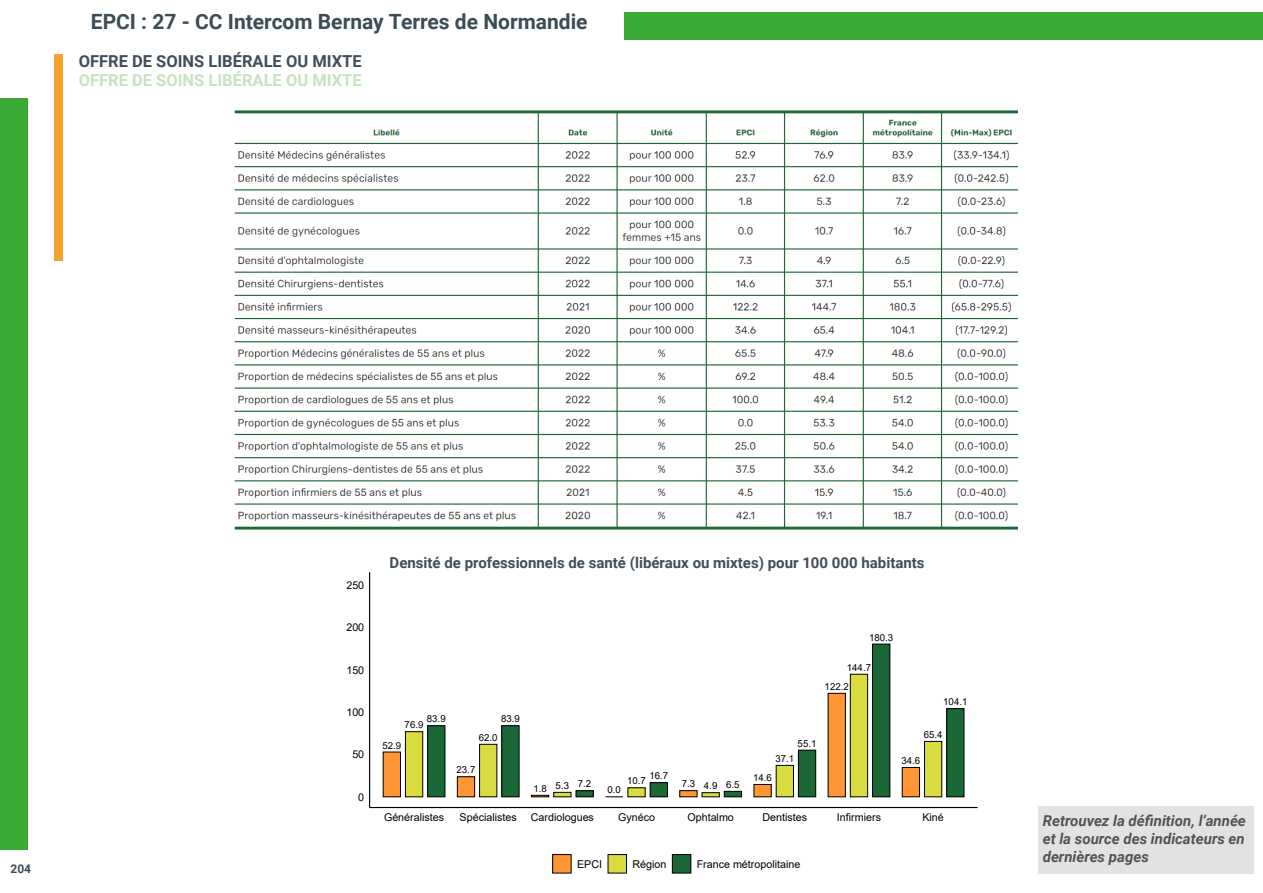
<style>
.page{position:relative;width:1263px;height:893px;background:#fff}
.page>*{position:absolute;margin:0;border:0;box-sizing:border-box;transform-origin:0 0}
.t1{font:700 21px "Roboto";color:#3c4c56}
.t2{font:700 16.5px "Roboto";color:#414e59}
.t3{font:700 16.5px "Roboto";color:#c7e3c1}
.t4{font:italic 700 15px/18px "Roboto";color:#515250;text-align:justify}
.t5{font:700 15px "Roboto";color:#414e59}
.t6{font:700 12px "Roboto";color:#3c4c56}
.t7{font:10.8px "Arial";color:#000}
.t8{font:9.6px "Arial";color:#000}
</style>
<div class="page">
<div style="left:624px;top:13px;width:639px;height:27px;background:#3aaa35"></div>
<div style="left:1px;top:99px;width:27px;height:751px;background:#3aaa35"></div>
<div style="left:54px;top:54px;width:9px;height:206px;background:#f7a22c"></div>
<img style="left:234px;top:110px;width:784px;height:420px">
<div style="left:383px;top:752px;width:17px;height:45px;background:#ff9635"></div>
<div style="left:457px;top:777px;width:18px;height:20px;background:#ff9635"></div>
<div style="left:457px;top:777px;width:18px;height:20px;border:1px solid #000"></div>
<svg style="left:531px;top:795px;width:18px;height:2px"></svg>
<svg style="left:606px;top:797px;width:17px;height:1px"></svg>
<div style="left:680px;top:791px;width:17px;height:6px;background:#ff9635"></div>
<div style="left:754px;top:784px;width:17px;height:13px;background:#ff9635"></div>
<div style="left:754px;top:784px;width:17px;height:13px;border:1px solid #000"></div>
<div style="left:828px;top:693px;width:17px;height:104px;background:#ff9635"></div>
<div style="left:902px;top:767px;width:17px;height:30px;background:#ff9635"></div>
<div style="left:405px;top:732px;width:18px;height:65px;background:#d8dc40"></div>
<div style="left:405px;top:732px;width:18px;height:65px;border:1px solid #000"></div>
<div style="left:480px;top:744px;width:17px;height:53px;background:#d8dc40"></div>
<div style="left:554px;top:792px;width:17px;height:5px;background:#d8dc40"></div>
<div style="left:554px;top:792px;width:17px;height:5px;border:1px solid #000"></div>
<div style="left:628px;top:788px;width:17px;height:9px;background:#d8dc40"></div>
<div style="left:776px;top:765px;width:17px;height:32px;background:#d8dc40"></div>
<div style="left:850px;top:674px;width:18px;height:123px;background:#d8dc40"></div>
<div style="left:850px;top:674px;width:18px;height:123px;border:1px solid #000"></div>
<div style="left:924px;top:741px;width:18px;height:56px;background:#d8dc40"></div>
<div style="left:924px;top:741px;width:18px;height:56px;border:1px solid #000"></div>
<div style="left:428px;top:726px;width:17px;height:71px;background:#1b6836"></div>
<div style="left:428px;top:726px;width:17px;height:71px;border:1px solid #000"></div>
<div style="left:502px;top:726px;width:17px;height:71px;background:#1b6836"></div>
<div style="left:576px;top:791px;width:17px;height:6px;background:#1b6836"></div>
<div style="left:576px;top:791px;width:17px;height:6px;border:1px solid #000"></div>
<div style="left:650px;top:783px;width:17px;height:14px;background:#1b6836"></div>
<div style="left:650px;top:783px;width:17px;height:14px;border:1px solid #000"></div>
<div style="left:724px;top:791px;width:17px;height:6px;background:#1b6836"></div>
<div style="left:724px;top:791px;width:17px;height:6px;border:1px solid #000"></div>
<div style="left:798px;top:750px;width:18px;height:47px;background:#1b6836"></div>
<div style="left:798px;top:750px;width:18px;height:47px;border:1px solid #000"></div>
<div style="left:872px;top:644px;width:18px;height:153px;background:#1b6836"></div>
<div style="left:872px;top:644px;width:18px;height:153px;border:1px solid #000"></div>
<div style="left:947px;top:709px;width:17px;height:88px;background:#1b6836"></div>
<div style="left:947px;top:709px;width:17px;height:88px;border:1px solid #000"></div>
<hr style="left:369px;top:572px;width:1px;height:235px;background:#000">
<hr style="left:370px;top:807px;width:607px;height:1px;background:#000">
<div style="left:553px;top:854px;width:18px;height:19px;background:#ff9635"></div>
<div style="left:608px;top:854px;width:18px;height:19px;background:#d8dc40"></div>
<div style="left:672px;top:854px;width:19px;height:19px;background:#1b6836"></div>
<div style="left:672px;top:854px;width:19px;height:19px;border:1px solid #000"></div>
<div style="left:1038px;top:806px;width:216px;height:68px;background:#e2e2e2"></div>
<p class="t1" style="left:91px;top:7px;width:498px">EPCI : 27 - CC Intercom Bernay Terres de Normandie</p>
<p class="t2" style="left:79px;top:49px;width:285px">OFFRE DE SOINS LIBÉRALE OU MIXTE</p>
<p class="t3" style="left:79px;top:68px;width:285px">OFFRE DE SOINS LIBÉRALE OU MIXTE</p>
<p class="t6" style="left:11px;top:860px;width:22px">204</p>
<p class="t7" style="left:346px;top:578px;width:19px">250</p>
<p class="t7" style="left:346px;top:620px;width:19px">200</p>
<p class="t7" style="left:346px;top:662px;width:19px">150</p>
<p class="t7" style="left:346px;top:705px;width:19px">100</p>
<p class="t7" style="left:352px;top:747px;width:13px">50</p>
<p class="t7" style="left:358px;top:789px;width:7px">0</p>
<p class="t5" style="left:390px;top:552px;width:536px">Densité de professionnels de santé (libéraux ou mixtes) pour 100 000 habitants</p>
<p class="t8" style="left:869px;top:631px;width:26px">180.3</p>
<p class="t8" style="left:847px;top:661px;width:26px">144.7</p>
<p class="t8" style="left:427px;top:712px;width:20px">83.9</p>
<p class="t8" style="left:501px;top:712px;width:20px">83.9</p>
<p class="t8" style="left:405px;top:718px;width:20px">76.9</p>
<p class="t8" style="left:382px;top:739px;width:20px">52.9</p>
<p class="t8" style="left:479px;top:731px;width:20px">62.0</p>
<p class="t8" style="left:457px;top:763px;width:20px">23.7</p>
<p class="t8" style="left:825px;top:680px;width:26px">122.2</p>
<p class="t8" style="left:798px;top:737px;width:20px">55.1</p>
<p class="t8" style="left:775px;top:752px;width:20px">37.1</p>
<p class="t8" style="left:649px;top:769px;width:20px">16.7</p>
<p class="t8" style="left:627px;top:774px;width:20px">10.7</p>
<p class="t8" style="left:578px;top:777px;width:15px">7.2</p>
<p class="t8" style="left:556px;top:779px;width:15px">5.3</p>
<p class="t8" style="left:533px;top:782px;width:15px">1.8</p>
<p class="t8" style="left:607px;top:783px;width:15px">0.0</p>
<p class="t8" style="left:682px;top:777px;width:15px">7.3</p>
<p class="t8" style="left:704px;top:779px;width:15px">4.9</p>
<p class="t8" style="left:726px;top:778px;width:15px">6.5</p>
<p class="t8" style="left:753px;top:771px;width:20px">14.6</p>
<p class="t8" style="left:943px;top:695px;width:26px">104.1</p>
<p class="t8" style="left:924px;top:728px;width:20px">65.4</p>
<p class="t8" style="left:901px;top:754px;width:20px">34.6</p>
<p class="t7" style="left:384px;top:809px;width:62px">Généralistes</p>
<p class="t7" style="left:460px;top:809px;width:59px">Spécialistes</p>
<p class="t7" style="left:531px;top:809px;width:65px">Cardiologues</p>
<p class="t7" style="left:618px;top:809px;width:38px">Gynéco</p>
<p class="t7" style="left:687px;top:809px;width:48px">Ophtalmo</p>
<p class="t7" style="left:762px;top:809px;width:46px">Dentistes</p>
<p class="t7" style="left:837px;top:809px;width:46px">Infirmiers</p>
<p class="t7" style="left:922px;top:809px;width:23px">Kiné</p>
<p class="t7" style="left:577px;top:856px;width:27px">EPCI</p>
<p class="t7" style="left:632px;top:856px;width:36px">Région</p>
<p class="t7" style="left:697px;top:856px;width:105px">France métropolitaine</p>
<p class="t4" style="left:1043px;top:811px;width:205px">Retrouvez la définition, l’année et la source des indicateurs en dernières pages</p>
</div>
